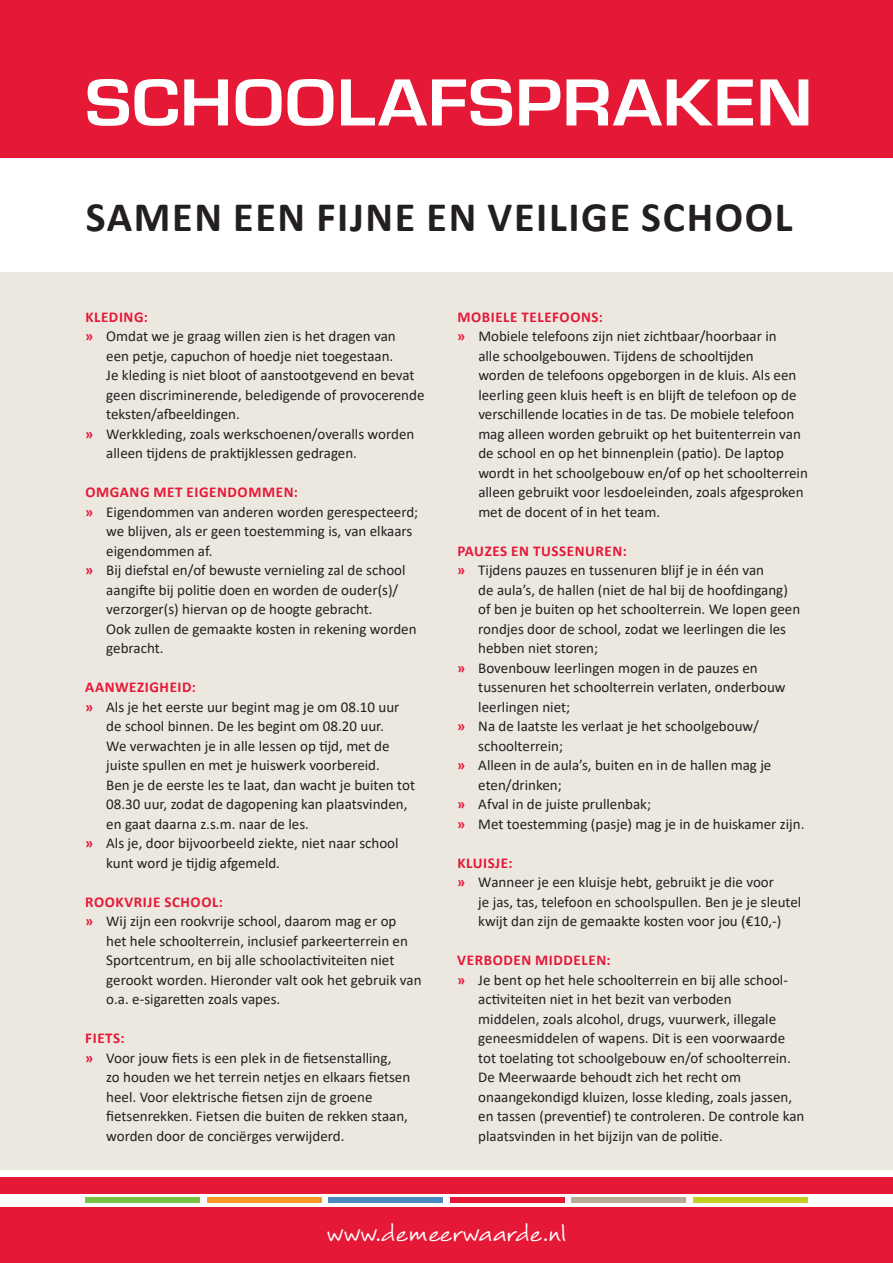
<style>
.page{position:relative;width:893px;height:1263px;background:#fff}
.page>*{position:absolute;margin:0;border:0;box-sizing:border-box;transform-origin:0 0}
.t1{font:700 69px "Eurostile";letter-spacing:.005em;color:#fff;scale:1.12 1}
.t2{font:700 42px "Calibri";letter-spacing:.04em;color:#231f20}
.t3{font:39.75px "V Hand Medium";letter-spacing:.02em;color:#fff;scale:1.1 1}
.t4{font:15px "Calibri";color:#231f20}
.t5{font:700 15px "Calibri";letter-spacing:.04em;color:#e51836}
.s1{font-weight:700;color:#e51836}
</style>
<div class="page">
<div style="left:0;top:272px;width:893px;height:897px;background:#ece8e0"></div>
<div style="left:0;top:1178px;width:893px;height:85px;background:#e51836"></div>
<div style="left:0;top:1194px;width:893px;height:12px;background:#fff"></div>
<div style="left:85px;top:1197px;width:115px;height:6px;background:#79c142"></div>
<div style="left:207px;top:1197px;width:114px;height:6px;background:#f79727"></div>
<div style="left:328px;top:1197px;width:115px;height:6px;background:#4a89be"></div>
<div style="left:450px;top:1197px;width:115px;height:6px;background:#e51836"></div>
<div style="left:571px;top:1197px;width:115px;height:6px;background:#b8ab95"></div>
<div style="left:693px;top:1197px;width:115px;height:6px;background:#c1ce23"></div>
<div style="left:0;top:0;width:893px;height:157px;background:#e51836"></div>
<h1 class="t1" style="left:85px;top:53px;width:651px">SCHOOLAFSPRAKEN</h1>
<h2 class="t2" style="left:86px;top:188px;width:708px">SAMEN EEN FIJNE EN VEILIGE SCHOOL</h2>
<p class="t5" style="left:85px;top:306px;width:64px">KLEDING:</p>
<p class="t4" style="left:85px;top:326px;width:312px"><span class="s1">»</span> Omdat we je graag willen zien is het dragen van</p>
<p class="t4" style="left:106px;top:345px;width:289px">een petje, capuchon of hoedje niet toegestaan.</p>
<p class="t4" style="left:106px;top:365px;width:310px">Je kleding is niet bloot of aanstootgevend en bevat</p>
<p class="t4" style="left:106px;top:384px;width:320px">geen discriminerende, beledigende of provocerende</p>
<p class="t4" style="left:106px;top:404px;width:135px">teksten/afbeeldingen.</p>
<p class="t4" style="left:85px;top:423px;width:331px"><span class="s1">»</span> Werkkleding, zoals werkschoenen/overalls worden</p>
<p class="t4" style="left:106px;top:443px;width:252px">alleen tijdens de praktijklessen gedragen.</p>
<p class="t5" style="left:85px;top:482px;width:214px">OMGANG MET EIGENDOMMEN:</p>
<p class="t4" style="left:85px;top:501px;width:335px"><span class="s1">»</span> Eigendommen van anderen worden gerespecteerd;</p>
<p class="t4" style="left:106px;top:521px;width:308px">we blijven, als er geen toestemming is, van elkaars</p>
<p class="t4" style="left:106px;top:540px;width:108px">eigendommen af.</p>
<p class="t4" style="left:85px;top:560px;width:322px"><span class="s1">»</span> Bij diefstal en/of bewuste vernieling zal de school</p>
<p class="t4" style="left:106px;top:579px;width:294px">aangifte bij politie doen en worden de ouder(s)/</p>
<p class="t4" style="left:106px;top:599px;width:268px">verzorger(s) hiervan op de hoogte gebracht.</p>
<p class="t4" style="left:106px;top:618px;width:312px">Ook zullen de gemaakte kosten in rekening worden</p>
<p class="t4" style="left:106px;top:638px;width:59px">gebracht.</p>
<p class="t5" style="left:85px;top:677px;width:112px">AANWEZIGHEID:</p>
<p class="t4" style="left:85px;top:696px;width:316px"><span class="s1">»</span> Als je het eerste uur begint mag je om 08.10 uur</p>
<p class="t4" style="left:106px;top:716px;width:279px">de school binnen. De les begint om 08.20 uur.</p>
<p class="t4" style="left:106px;top:735px;width:285px">We verwachten je in alle lessen op tijd, met de</p>
<p class="t4" style="left:106px;top:755px;width:275px">juiste spullen en met je huiswerk voorbereid.</p>
<p class="t4" style="left:106px;top:774px;width:310px">Ben je de eerste les te laat, dan wacht je buiten tot</p>
<p class="t4" style="left:106px;top:794px;width:303px">08.30 uur, zodat de dagopening kan plaatsvinden,</p>
<p class="t4" style="left:106px;top:813px;width:204px">en gaat daarna z.s.m. naar de les.</p>
<p class="t4" style="left:85px;top:833px;width:315px"><span class="s1">»</span> Als je, door bijvoorbeeld ziekte, niet naar school</p>
<p class="t4" style="left:106px;top:852px;width:175px">kunt word je tijdig afgemeld.</p>
<p class="t5" style="left:85px;top:891px;width:139px">ROOKVRIJE SCHOOL:</p>
<p class="t4" style="left:85px;top:911px;width:313px"><span class="s1">»</span> Wij zijn een rookvrije school, daarom mag er op</p>
<p class="t4" style="left:106px;top:930px;width:303px">het hele schoolterrein, inclusief parkeerterrein en</p>
<p class="t4" style="left:106px;top:950px;width:290px">Sportcentrum, en bij alle schoolactiviteiten niet</p>
<p class="t4" style="left:106px;top:969px;width:317px">gerookt worden. Hieronder valt ook het gebruik van</p>
<p class="t4" style="left:106px;top:989px;width:176px">o.a. e-sigaretten zoals vapes.</p>
<p class="t5" style="left:85px;top:1028px;width:41px">FIETS:</p>
<p class="t4" style="left:85px;top:1047px;width:308px"><span class="s1">»</span> Voor jouw fiets is een plek in de fietsenstalling,</p>
<p class="t4" style="left:106px;top:1067px;width:306px">zo houden we het terrein netjes en elkaars fietsen</p>
<p class="t4" style="left:106px;top:1086px;width:268px">heel. Voor elektrische fietsen zijn de groene</p>
<p class="t4" style="left:106px;top:1106px;width:303px">fietsenrekken. Fietsen die buiten de rekken staan,</p>
<p class="t4" style="left:106px;top:1125px;width:240px">worden door de conciërges verwijderd.</p>
<p class="t5" style="left:457px;top:306px;width:147px">MOBIELE TELEFOONS:</p>
<p class="t4" style="left:457px;top:326px;width:321px"><span class="s1">»</span> Mobiele telefoons zijn niet zichtbaar/hoorbaar in</p>
<p class="t4" style="left:478px;top:345px;width:277px">alle schoolgebouwen. Tijdens de schooltijden</p>
<p class="t4" style="left:478px;top:365px;width:320px">worden de telefoons opgeborgen in de kluis. Als een</p>
<p class="t4" style="left:478px;top:384px;width:320px">leerling geen kluis heeft is en blijft de telefoon op de</p>
<p class="t4" style="left:478px;top:404px;width:317px">verschillende locaties in de tas. De mobiele telefoon</p>
<p class="t4" style="left:478px;top:423px;width:324px">mag alleen worden gebruikt op het buitenterrein van</p>
<p class="t4" style="left:478px;top:443px;width:307px">de school en op het binnenplein (patio). De laptop</p>
<p class="t4" style="left:478px;top:462px;width:331px">wordt in het schoolgebouw en/of op het schoolterrein</p>
<p class="t4" style="left:478px;top:482px;width:327px">alleen gebruikt voor lesdoeleinden, zoals afgesproken</p>
<p class="t4" style="left:478px;top:501px;width:183px">met de docent of in het team.</p>
<p class="t5" style="left:457px;top:540px;width:171px">PAUZES EN TUSSENUREN:</p>
<p class="t4" style="left:457px;top:560px;width:308px"><span class="s1">»</span> Tijdens pauzes en tussenuren blijf je in één van</p>
<p class="t4" style="left:478px;top:579px;width:311px">de aula’s, de hallen (niet de hal bij de hoofdingang)</p>
<p class="t4" style="left:478px;top:599px;width:323px">of ben je buiten op het schoolterrein. We lopen geen</p>
<p class="t4" style="left:478px;top:618px;width:309px">rondjes door de school, zodat we leerlingen die les</p>
<p class="t4" style="left:478px;top:638px;width:121px">hebben niet storen;</p>
<p class="t4" style="left:457px;top:657px;width:302px"><span class="s1">»</span> Bovenbouw leerlingen mogen in de pauzes en</p>
<p class="t4" style="left:478px;top:677px;width:309px">tussenuren het schoolterrein verlaten, onderbouw</p>
<p class="t4" style="left:478px;top:696px;width:93px">leerlingen niet;</p>
<p class="t4" style="left:457px;top:716px;width:303px"><span class="s1">»</span> Na de laatste les verlaat je het schoolgebouw/</p>
<p class="t4" style="left:478px;top:735px;width:86px">schoolterrein;</p>
<p class="t4" style="left:457px;top:755px;width:316px"><span class="s1">»</span> Alleen in de aula’s, buiten en in de hallen mag je</p>
<p class="t4" style="left:478px;top:774px;width:85px">eten/drinken;</p>
<p class="t4" style="left:457px;top:794px;width:196px"><span class="s1">»</span> Afval in de juiste prullenbak;</p>
<p class="t4" style="left:457px;top:813px;width:349px"><span class="s1">»</span> Met toestemming (pasje) mag je in de huiskamer zijn.</p>
<p class="t5" style="left:457px;top:852px;width:57px">KLUISJE:</p>
<p class="t4" style="left:457px;top:872px;width:319px"><span class="s1">»</span> Wanneer je een kluisje hebt, gebruikt je die voor</p>
<p class="t4" style="left:478px;top:891px;width:325px">je jas, tas, telefoon en schoolspullen. Ben je je sleutel</p>
<p class="t4" style="left:478px;top:911px;width:305px">kwijt dan zijn de gemaakte kosten voor jou (€10,-)</p>
<p class="t5" style="left:457px;top:950px;width:155px">VERBODEN MIDDELEN:</p>
<p class="t4" style="left:457px;top:969px;width:332px"><span class="s1">»</span> Je bent op het hele schoolterrein en bij alle school-</p>
<p class="t4" style="left:478px;top:989px;width:255px">activiteiten niet in het bezit van verboden</p>
<p class="t4" style="left:478px;top:1008px;width:299px">middelen, zoals alcohol, drugs, vuurwerk, illegale</p>
<p class="t4" style="left:478px;top:1028px;width:308px">geneesmiddelen of wapens. Dit is een voorwaarde</p>
<p class="t4" style="left:478px;top:1047px;width:314px">tot toelating tot schoolgebouw en/of schoolterrein.</p>
<p class="t4" style="left:478px;top:1067px;width:264px">De Meerwaarde behoudt zich het recht om</p>
<p class="t4" style="left:478px;top:1086px;width:315px">onaangekondigd kluizen, losse kleding, zoals jassen,</p>
<p class="t4" style="left:478px;top:1106px;width:328px">en tassen (preventief) te controleren. De controle kan</p>
<p class="t4" style="left:478px;top:1125px;width:246px">plaatsvinden in het bijzijn van de politie.</p>
<h3 class="t3" style="left:327px;top:1216px;width:218px">www.demeerwaarde.nl</h3>
</div>
